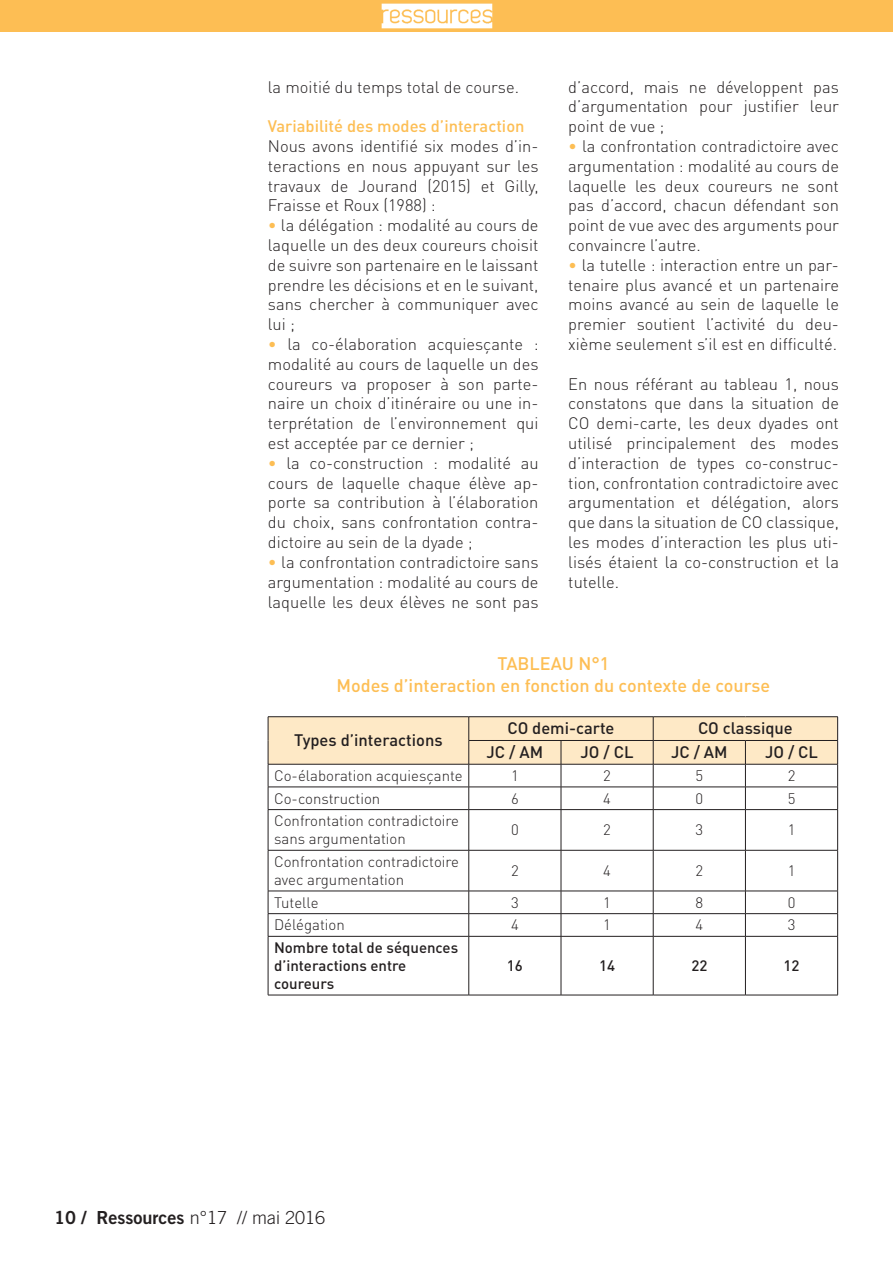
<style>
.page{position:relative;width:893px;height:1263px;background:#fff}
.page>*{position:absolute;margin:0;border:0;box-sizing:border-box;transform-origin:0 0}
.t1{font:500 18px "DIN Pro";color:#fdbe54}
.t2{font:18px "Trade Gothic Bold Two";color:#231f20}
.t3{font:300 16.5px/19.8px "DIN Pro";color:#231f20;text-align:justify}
.t4{font:500 16.5px "DIN Pro";color:#231f20}
.t5{font:500 16.5px "DIN Pro";color:#fdbe54}
.t6{font:300 15px/18px "DIN Pro";color:#231f20}
.t7{font:500 15px/18px "DIN Pro";color:#231f20}
.s1{color:#fdbe54}
.s2{font-family:"Trade Gothic";font-weight:300}
</style>
<div class="page">
<div style="left:0;top:0;width:893px;height:32px;background:#fdbe54"></div>
<img style="left:381px;top:3px;width:112px;height:25px">
<hr style="left:268px;top:716px;width:201px;height:1px;background:#231f20">
<hr style="left:469px;top:716px;width:92px;height:1px;background:#231f20">
<hr style="left:561px;top:716px;width:92px;height:1px;background:#231f20">
<hr style="left:653px;top:716px;width:92px;height:1px;background:#231f20">
<hr style="left:745px;top:716px;width:93px;height:1px;background:#231f20">
<svg style="left:268px;top:717px;width:570px;height:92px"></svg>
<hr style="left:268px;top:809px;width:201px;height:1px;background:#231f20">
<hr style="left:268px;top:810px;width:1px;height:40px;background:#231f20">
<hr style="left:469px;top:809px;width:92px;height:1px;background:#231f20">
<hr style="left:468px;top:810px;width:1px;height:40px;background:#231f20">
<hr style="left:561px;top:809px;width:92px;height:1px;background:#231f20">
<hr style="left:561px;top:810px;width:1px;height:40px;background:#231f20">
<hr style="left:653px;top:809px;width:92px;height:1px;background:#231f20">
<hr style="left:653px;top:810px;width:1px;height:40px;background:#231f20">
<hr style="left:745px;top:809px;width:93px;height:1px;background:#231f20">
<hr style="left:745px;top:810px;width:1px;height:40px;background:#231f20">
<hr style="left:837px;top:810px;width:1px;height:40px;background:#231f20">
<hr style="left:268px;top:850px;width:201px;height:1px;background:#231f20">
<hr style="left:268px;top:850px;width:1px;height:41px;background:#231f20">
<hr style="left:469px;top:850px;width:92px;height:1px;background:#231f20">
<hr style="left:468px;top:850px;width:1px;height:41px;background:#231f20">
<hr style="left:561px;top:850px;width:92px;height:1px;background:#231f20">
<hr style="left:561px;top:850px;width:1px;height:41px;background:#231f20">
<hr style="left:653px;top:850px;width:92px;height:1px;background:#231f20">
<hr style="left:653px;top:850px;width:1px;height:41px;background:#231f20">
<hr style="left:745px;top:850px;width:93px;height:1px;background:#231f20">
<hr style="left:745px;top:850px;width:1px;height:41px;background:#231f20">
<hr style="left:837px;top:850px;width:1px;height:41px;background:#231f20">
<hr style="left:268px;top:891px;width:201px;height:1px;background:#231f20">
<hr style="left:469px;top:891px;width:92px;height:1px;background:#231f20">
<hr style="left:561px;top:891px;width:92px;height:1px;background:#231f20">
<hr style="left:653px;top:891px;width:92px;height:1px;background:#231f20">
<hr style="left:745px;top:891px;width:93px;height:1px;background:#231f20">
<hr style="left:268px;top:913px;width:201px;height:1px;background:#231f20">
<svg style="left:268px;top:891px;width:1px;height:45px"></svg>
<hr style="left:469px;top:913px;width:92px;height:1px;background:#231f20">
<svg style="left:468px;top:891px;width:1px;height:45px"></svg>
<hr style="left:561px;top:913px;width:92px;height:1px;background:#231f20">
<svg style="left:561px;top:891px;width:1px;height:45px"></svg>
<hr style="left:653px;top:913px;width:92px;height:1px;background:#231f20">
<svg style="left:653px;top:891px;width:1px;height:45px"></svg>
<hr style="left:745px;top:913px;width:93px;height:1px;background:#231f20">
<svg style="left:745px;top:891px;width:1px;height:45px"></svg>
<svg style="left:837px;top:891px;width:1px;height:45px"></svg>
<hr style="left:268px;top:936px;width:201px;height:1px;background:#231f20">
<hr style="left:268px;top:936px;width:1px;height:59px;background:#231f20">
<hr style="left:469px;top:936px;width:92px;height:1px;background:#231f20">
<hr style="left:468px;top:936px;width:1px;height:59px;background:#231f20">
<hr style="left:561px;top:936px;width:92px;height:1px;background:#231f20">
<hr style="left:561px;top:936px;width:1px;height:59px;background:#231f20">
<hr style="left:653px;top:936px;width:92px;height:1px;background:#231f20">
<hr style="left:653px;top:936px;width:1px;height:59px;background:#231f20">
<hr style="left:745px;top:936px;width:93px;height:1px;background:#231f20">
<hr style="left:745px;top:936px;width:1px;height:59px;background:#231f20">
<hr style="left:837px;top:936px;width:1px;height:59px;background:#231f20">
<hr style="left:268px;top:995px;width:201px;height:1px;background:#231f20">
<hr style="left:469px;top:995px;width:92px;height:1px;background:#231f20">
<hr style="left:561px;top:995px;width:92px;height:1px;background:#231f20">
<hr style="left:653px;top:995px;width:92px;height:1px;background:#231f20">
<hr style="left:745px;top:995px;width:93px;height:1px;background:#231f20">
<p class="t3" style="left:268px;top:75px;width:253px">la moitié du temps total de course.</p>
<p class="t5" style="left:268px;top:113px;width:258px">Variabilité des modes d’interaction</p>
<p class="t3" style="left:268px;top:135px;width:272px">Nous avons identifié six modes d’in&shy;teractions en nous appuyant sur les travaux de Jourand (2015) et Gilly, Fraisse et Roux (1988) :</p>
<p class="t3" style="left:268px;top:214px;width:272px"><span class="s1">•</span> la délégation : modalité au cours de laquelle un des deux coureurs choisit de suivre son partenaire en le laissant prendre les décisions et en le suivant, sans chercher à communiquer avec lui ;</p>
<p class="t3" style="left:268px;top:333px;width:272px"><span class="s1">•</span> la co-élaboration acquiesçante : modalité au cours de laquelle un des coureurs va proposer à son parte&shy;naire un choix d’itinéraire ou une in&shy;terprétation de l’environnement qui est acceptée par ce dernier ;</p>
<p class="t3" style="left:268px;top:452px;width:272px"><span class="s1">•</span> la co-construction : modalité au cours de laquelle chaque élève ap&shy;porte sa contribution à l’élaboration du choix, sans confrontation contra&shy;dictoire au sein de la dyade ;</p>
<p class="t3" style="left:268px;top:551px;width:272px"><span class="s1">•</span> la confrontation contradictoire sans argumentation : modalité au cours de laquelle les deux élèves ne sont pas</p>
<p class="t3" style="left:568px;top:75px;width:272px">d’accord, mais ne développent pas d’argumentation pour justifier leur point de vue ;</p>
<p class="t3" style="left:568px;top:135px;width:272px"><span class="s1">•</span> la confrontation contradictoire avec argumentation : modalité au cours de laquelle les deux coureurs ne sont pas d’accord, chacun défendant son point de vue avec des arguments pour convaincre l’autre.</p>
<p class="t3" style="left:568px;top:254px;width:272px"><span class="s1">•</span> la tutelle : interaction entre un par&shy;tenaire plus avancé et un partenaire moins avancé au sein de laquelle le premier soutient l’activité du deu&shy;xième seulement s’il est en difficulté.</p>
<p class="t3" style="left:568px;top:372px;width:272px">En nous référant au tableau 1, nous constatons que dans la situation de CO demi-carte, les deux dyades ont utilisé principalement des modes d’interaction de types co-construc&shy;tion, confrontation contradictoire avec argumentation et délégation, alors que dans la situation de CO classique, les modes d’interaction les plus uti&shy;lisés étaient la co-construction et la tutelle.</p>
<p class="t1" style="left:497px;top:649px;width:114px">TABLEAU N°1</p>
<p class="t1" style="left:337px;top:671px;width:435px">Modes d’interaction en fonction du contexte de course</p>
<p class="t4" style="left:294px;top:727px;width:150px">Types d’interactions</p>
<p class="t4" style="left:507px;top:715px;width:109px">CO demi-carte</p>
<p class="t4" style="left:698px;top:715px;width:96px">CO classique</p>
<p class="t4" style="left:487px;top:739px;width:58px">JC / AM</p>
<p class="t4" style="left:581px;top:739px;width:55px">JO / CL</p>
<p class="t4" style="left:671px;top:739px;width:58px">JC / AM</p>
<p class="t4" style="left:765px;top:739px;width:55px">JO / CL</p>
<p class="t6" style="left:274px;top:765px;width:190px">Co-élaboration acquiesçante</p>
<p class="t6" style="left:511px;top:765px;width:9px">1</p>
<p class="t6" style="left:603px;top:765px;width:9px">2</p>
<p class="t6" style="left:695px;top:765px;width:9px">5</p>
<p class="t6" style="left:788px;top:765px;width:9px">2</p>
<p class="t6" style="left:274px;top:788px;width:108px">Co-construction</p>
<p class="t6" style="left:511px;top:788px;width:9px">6</p>
<p class="t6" style="left:603px;top:788px;width:9px">4</p>
<p class="t6" style="left:695px;top:788px;width:9px">0</p>
<p class="t6" style="left:788px;top:788px;width:9px">5</p>
<p class="t6" style="left:274px;top:810px;width:186px">Confrontation contradictoire sans argumentation</p>
<p class="t6" style="left:511px;top:819px;width:9px">0</p>
<p class="t6" style="left:603px;top:819px;width:9px">2</p>
<p class="t6" style="left:695px;top:819px;width:9px">3</p>
<p class="t6" style="left:788px;top:819px;width:9px">1</p>
<p class="t6" style="left:274px;top:851px;width:186px">Confrontation contradictoire avec argumentation</p>
<p class="t6" style="left:511px;top:860px;width:9px">2</p>
<p class="t6" style="left:603px;top:860px;width:9px">4</p>
<p class="t6" style="left:695px;top:860px;width:9px">2</p>
<p class="t6" style="left:788px;top:860px;width:9px">1</p>
<p class="t6" style="left:274px;top:892px;width:46px">Tutelle</p>
<p class="t6" style="left:511px;top:892px;width:9px">3</p>
<p class="t6" style="left:603px;top:892px;width:9px">1</p>
<p class="t6" style="left:695px;top:892px;width:9px">8</p>
<p class="t6" style="left:788px;top:892px;width:9px">0</p>
<p class="t6" style="left:274px;top:914px;width:72px">Délégation</p>
<p class="t6" style="left:511px;top:914px;width:9px">4</p>
<p class="t6" style="left:603px;top:914px;width:9px">1</p>
<p class="t6" style="left:695px;top:914px;width:9px">4</p>
<p class="t6" style="left:788px;top:914px;width:9px">3</p>
<p class="t7" style="left:274px;top:937px;width:186px">Nombre total de séquences d’interactions entre</p>
<p class="t7" style="left:274px;top:973px;width:62px">coureurs</p>
<p class="t7" style="left:507px;top:955px;width:17px">16</p>
<p class="t7" style="left:599px;top:955px;width:17px">14</p>
<p class="t7" style="left:691px;top:955px;width:17px">22</p>
<p class="t7" style="left:783px;top:955px;width:17px">12</p>
<p class="t2" style="left:54px;top:1206px;width:273px">10 / Ressources <span class="s2">n°17 // mai 2016</span></p>
</div>
